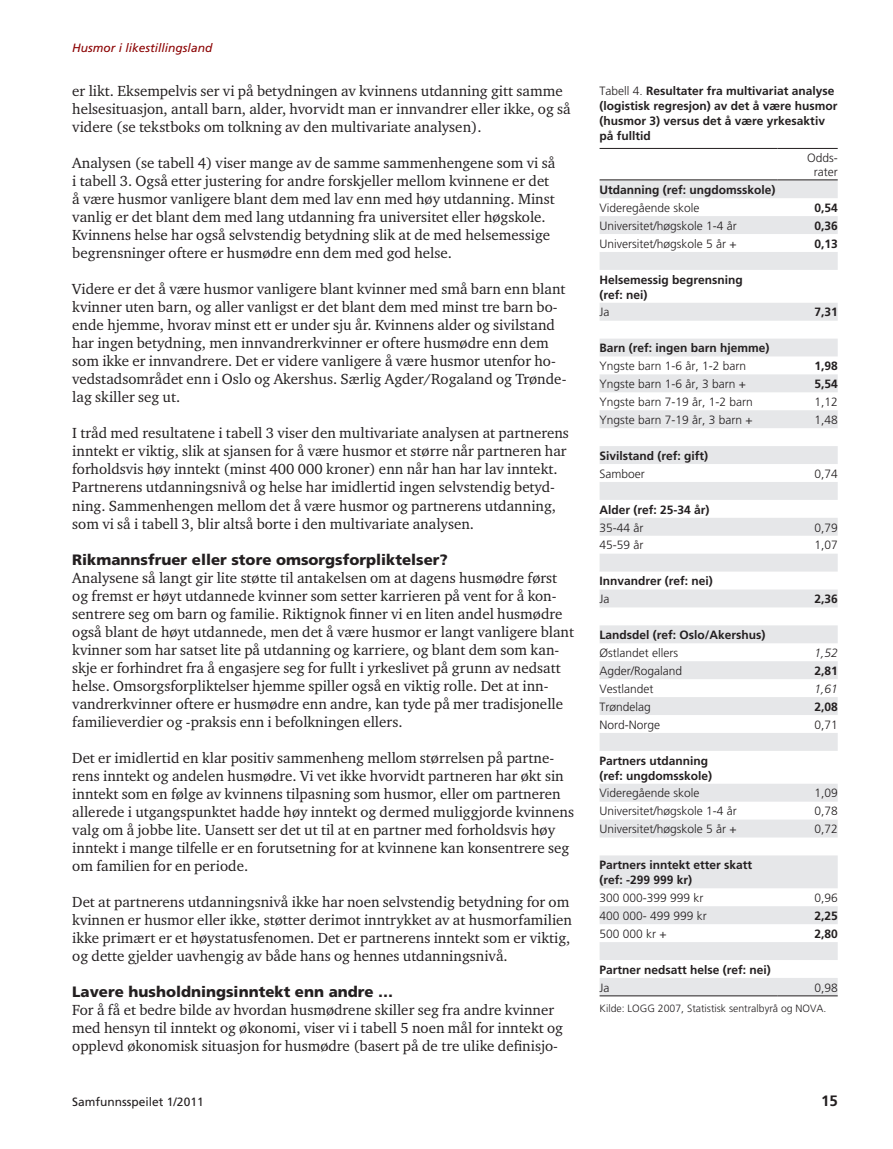
<style>
.page{position:relative;width:893px;height:1149px;background:#fff}
.page>*{position:absolute;margin:0;border:0;box-sizing:border-box;transform-origin:0 0}
.t1{font:15px/18px "Charter ITC Std";color:#231f20}
.t2{font:900 15px "Frutiger";color:#231f20}
.t3{font:700 15px "Frutiger";color:#231f20}
.t4{font:700 12px/15px "Frutiger";color:#231f20}
.t5{font:300 12px/13.5px "Frutiger";color:#231f20;text-align:center}
.t6{font:italic 12px "Frutiger";color:#8b0202}
.t7{font:12px "Frutiger";color:#231f20}
.t8{font:italic 300 12px "Frutiger";color:#231f20}
.t9{font:300 10.5px "Frutiger";color:#231f20}
.s1{font-weight:300}
</style>
<div class="page">
<svg style="left:600px;top:180px;width:238px;height:815px"></svg>
<hr style="left:600px;top:148px;width:178px;height:1px;background:#231f20">
<hr style="left:778px;top:148px;width:60px;height:1px;background:#231f20">
<hr style="left:600px;top:179px;width:178px;height:1px;background:#231f20">
<hr style="left:778px;top:179px;width:60px;height:1px;background:#231f20">
<hr style="left:600px;top:995px;width:178px;height:1px;background:#231f20">
<hr style="left:778px;top:995px;width:60px;height:1px;background:#231f20">
<p class="t6" style="left:72px;top:41px;width:142px">Husmor i likestillingsland</p>
<p class="t1" style="left:72px;top:82px;width:500px">er likt. Eksempelvis ser vi på betydningen av kvinnens utdanning gitt samme helsesituasjon, antall barn, alder, hvorvidt man er innvandrer eller ikke, og så videre (se tekstboks om tolkning av den multivariate analysen).</p>
<p class="t1" style="left:72px;top:154px;width:485px">Analysen (se tabell 4) viser mange av de samme sammenhengene som vi så i tabell 3. Også etter justering for andre forskjeller mellom kvinnene er det å være husmor vanligere blant dem med lav enn med høy utdanning. Minst vanlig er det blant dem med lang utdanning fra universitet eller høgskole.<br>Kvinnens helse har også selvstendig betydning slik at de med helsemessige begrensninger oftere er husmødre enn dem med god helse.</p>
<p class="t1" style="left:72px;top:280px;width:496px">Videre er det å være husmor vanligere blant kvinner med små barn enn blant kvinner uten barn, og aller vanligst er det blant dem med minst tre barn bo&shy;ende hjemme, hvorav minst ett er under sju år. Kvinnens alder og sivilstand har ingen betydning, men innvandrerkvinner er oftere husmødre enn dem som ikke er innvandrere. Det er videre vanligere å være husmor utenfor ho&shy;vedstadsområdet enn i Oslo og Akershus. Særlig Agder/Rogaland og Trønde&shy;lag skiller seg ut.</p>
<p class="t1" style="left:72px;top:424px;width:498px">I tråd med resultatene i tabell 3 viser den multivariate analysen at partnerens inntekt er viktig, slik at sjansen for å være husmor et større når partneren har forholdsvis høy inntekt (minst 400 000 kroner) enn når han har lav inntekt.<br>Partnerens utdanningsnivå og helse har imidlertid ingen selvstendig betyd&shy;ning. Sammenhengen mellom det å være husmor og partnerens utdanning, som vi så i tabell 3, blir altså borte i den multivariate analysen.</p>
<p class="t2" style="left:72px;top:550px;width:377px">Rikmannsfruer eller store omsorgsforpliktelser?</p>
<p class="t1" style="left:72px;top:568px;width:503px">Analysene så langt gir lite støtte til antakelsen om at dagens husmødre først og fremst er høyt utdannede kvinner som setter karrieren på vent for å kon&shy;sentrere seg om barn og familie. Riktignok finner vi en liten andel husmødre også blant de høyt utdannede, men det å være husmor er langt vanligere blant kvinner som har satset lite på utdanning og karriere, og blant dem som kan&shy;skje er forhindret fra å engasjere seg for fullt i yrkeslivet på grunn av nedsatt helse. Omsorgsforpliktelser hjemme spiller også en viktig rolle. Det at inn&shy;vandrerkvinner oftere er husmødre enn andre, kan tyde på mer tradisjonelle familieverdier og -praksis enn i befolkningen ellers.</p>
<p class="t1" style="left:72px;top:748px;width:503px">Det er imidlertid en klar positiv sammenheng mellom størrelsen på partne&shy;rens inntekt og andelen husmødre. Vi vet ikke hvorvidt partneren har økt sin inntekt som en følge av kvinnens tilpasning som husmor, eller om partneren allerede i utgangspunktet hadde høy inntekt og dermed muliggjorde kvinnens valg om å jobbe lite. Uansett ser det ut til at en partner med forholdsvis høy inntekt i mange tilfelle er en forutsetning for at kvinnene kan konsentrere seg om familien for en periode.</p>
<p class="t1" style="left:72px;top:892px;width:501px">Det at partnerens utdanningsnivå ikke har noen selvstendig betydning for om kvinnen er husmor eller ikke, støtter derimot inntrykket av at husmorfamilien ikke primært er et høystatusfenomen. Det er partnerens inntekt som er viktig, og dette gjelder uavhengig av både hans og hennes utdanningsnivå.</p>
<p class="t2" style="left:72px;top:982px;width:322px">Lavere husholdningsinntekt enn andre …</p>
<p class="t1" style="left:72px;top:1000px;width:492px">For å få et bedre bilde av hvordan husmødrene skiller seg fra andre kvinner med hensyn til inntekt og økonomi, viser vi i tabell 5 noen mål for inntekt og opplevd økonomisk situasjon for husmødre (basert på de tre ulike definisjo-</p>
<p class="t4" style="left:600px;top:83px;width:240px"><span class="s1">Tabell 4.</span> Resultater fra multivariat analyse (logistisk regresjon) av det å være husmor (husmor 3) versus det å være yrkesaktiv på fulltid</p>
<p class="t5" style="left:807px;top:151px;width:32px">Odds&shy;rater</p>
<p class="t4" style="left:600px;top:182px;width:178px">Utdanning (ref: ungdomsskole)</p>
<p class="t5" style="left:600px;top:201px;width:102px">Videregående skole</p>
<p class="t4" style="left:814px;top:200px;width:25px">0,54</p>
<p class="t5" style="left:600px;top:219px;width:139px">Universitet/høgskole 1-4 år</p>
<p class="t4" style="left:814px;top:218px;width:25px">0,36</p>
<p class="t5" style="left:600px;top:237px;width:139px">Universitet/høgskole 5 år +</p>
<p class="t4" style="left:814px;top:236px;width:25px">0,13</p>
<p class="t4" style="left:600px;top:271px;width:145px">Helsemessig begrensning (ref: nei)</p>
<p class="t5" style="left:600px;top:305px;width:11px">Ja</p>
<p class="t4" style="left:814px;top:304px;width:25px">7,31</p>
<p class="t4" style="left:600px;top:340px;width:172px">Barn (ref: ingen barn hjemme)</p>
<p class="t5" style="left:600px;top:359px;width:148px">Yngste barn 1-6 år, 1-2 barn</p>
<p class="t4" style="left:814px;top:358px;width:25px">1,98</p>
<p class="t5" style="left:600px;top:377px;width:148px">Yngste barn 1-6 år, 3 barn +</p>
<p class="t4" style="left:814px;top:376px;width:25px">5,54</p>
<p class="t5" style="left:600px;top:395px;width:155px">Yngste barn 7-19 år, 1-2 barn</p>
<p class="t5" style="left:814px;top:395px;width:25px">1,12</p>
<p class="t5" style="left:600px;top:413px;width:155px">Yngste barn 7-19 år, 3 barn +</p>
<p class="t5" style="left:814px;top:413px;width:25px">1,48</p>
<p class="t4" style="left:600px;top:448px;width:110px">Sivilstand (ref: gift)</p>
<p class="t5" style="left:600px;top:466px;width:47px">Samboer</p>
<p class="t5" style="left:814px;top:466px;width:25px">0,74</p>
<p class="t4" style="left:600px;top:501px;width:112px">Alder (ref: 25-34 år)</p>
<p class="t5" style="left:600px;top:520px;width:46px">35-44 år</p>
<p class="t5" style="left:814px;top:520px;width:25px">0,79</p>
<p class="t5" style="left:600px;top:538px;width:46px">45-59 år</p>
<p class="t5" style="left:814px;top:538px;width:25px">1,07</p>
<p class="t4" style="left:600px;top:573px;width:115px">Innvandrer (ref: nei)</p>
<p class="t5" style="left:600px;top:592px;width:11px">Ja</p>
<p class="t4" style="left:814px;top:591px;width:25px">2,36</p>
<p class="t4" style="left:600px;top:627px;width:168px">Landsdel (ref: Oslo/Akershus)</p>
<p class="t5" style="left:600px;top:646px;width:80px">Østlandet ellers</p>
<p class="t8" style="left:814px;top:645px;width:25px">1,52</p>
<p class="t5" style="left:600px;top:663px;width:84px">Agder/Rogaland</p>
<p class="t4" style="left:814px;top:663px;width:25px">2,81</p>
<p class="t5" style="left:600px;top:681px;width:55px">Vestlandet</p>
<p class="t8" style="left:814px;top:681px;width:25px">1,61</p>
<p class="t5" style="left:600px;top:699px;width:53px">Trøndelag</p>
<p class="t4" style="left:814px;top:698px;width:25px">2,08</p>
<p class="t5" style="left:600px;top:717px;width:62px">Nord-Norge</p>
<p class="t5" style="left:814px;top:717px;width:25px">0,71</p>
<p class="t4" style="left:600px;top:752px;width:114px">Partners utdanning (ref: ungdomsskole)</p>
<p class="t5" style="left:600px;top:786px;width:102px">Videregående skole</p>
<p class="t5" style="left:814px;top:786px;width:25px">1,09</p>
<p class="t5" style="left:600px;top:804px;width:139px">Universitet/høgskole 1-4 år</p>
<p class="t5" style="left:814px;top:804px;width:25px">0,78</p>
<p class="t5" style="left:600px;top:822px;width:139px">Universitet/høgskole 5 år +</p>
<p class="t5" style="left:814px;top:822px;width:25px">0,72</p>
<p class="t4" style="left:600px;top:857px;width:154px">Partners inntekt etter skatt (ref: -299 999 kr)</p>
<p class="t5" style="left:600px;top:890px;width:106px">300 000-399 999 kr</p>
<p class="t5" style="left:814px;top:890px;width:25px">0,96</p>
<p class="t5" style="left:600px;top:908px;width:109px">400 000- 499 999 kr</p>
<p class="t4" style="left:814px;top:907px;width:25px">2,25</p>
<p class="t5" style="left:600px;top:926px;width:69px">500 000 kr +</p>
<p class="t4" style="left:814px;top:925px;width:25px">2,80</p>
<p class="t4" style="left:600px;top:961px;width:173px">Partner nedsatt helse (ref: nei)</p>
<p class="t5" style="left:600px;top:980px;width:11px">Ja</p>
<p class="t5" style="left:814px;top:980px;width:25px">0,98</p>
<p class="t9" style="left:600px;top:1001px;width:228px">Kilde: LOGG 2007, Statistisk sentralbyrå og NOVA.</p>
<p class="t7" style="left:72px;top:1094px;width:133px">Samfunnsspeilet 1/2011</p>
<p class="t3" style="left:821px;top:1091px;width:18px">15</p>
</div>
